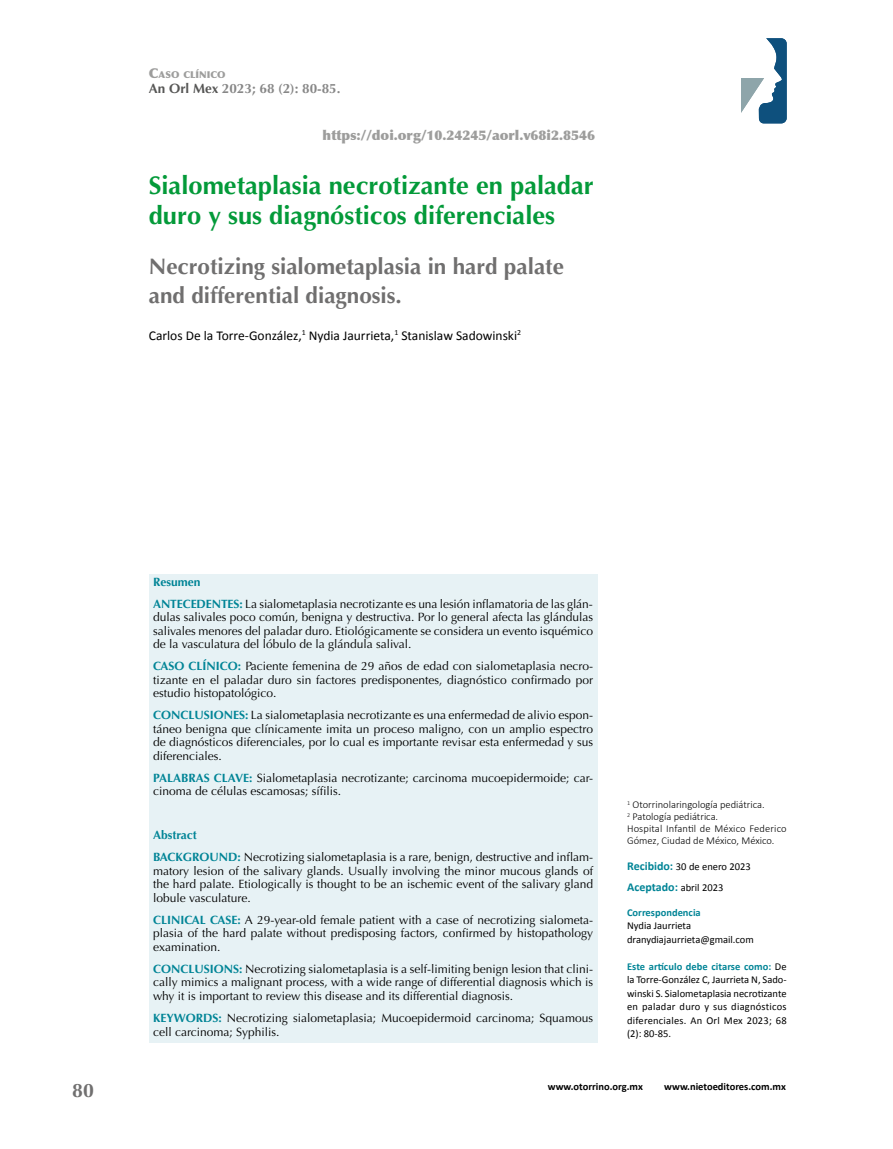
<style>
.page{position:relative;width:893px;height:1149px;background:#fff}
.page>*{position:absolute;margin:0;border:0;box-sizing:border-box;transform-origin:0 0}
.t1{font:700 25.5px/30px "Optima";color:#039a39}
.t2{font:700 22.5px/28.5px "Optima";color:#706f6f}
.t3{font:700 19.5px "Optima";color:#706f6f}
.t4{font:13.5px "Calibri";color:#000}
.t5{font:900 13.5px "Optima";color:#9d9d9c}
.t6{font:700 13.5px "Optima";color:#878787}
.t7{font:12px/13.5px "Optima";color:#000;text-align:justify}
.t8{font:700 12px "Calibri";color:#008496}
.t9{font:10.5px/13.5px "Calibri";color:#000}
.t10{font:300 10.5px/12px "Calibri";color:#000}
.t11{font:700 10.5px "Calibri";color:#000}
.t12{font:700 10.5px "Calibri";color:#008496}
.t13{font:900 9.45px "Optima";color:#9d9d9c}
.s1{font-size:13.5px}
.s2{color:#575756}
.s3{font-weight:700;color:#008496}
.s4{font-weight:700;font-size:12px;color:#008496}
.s5{font-weight:400;font-size:10.5px;color:#000}
</style>
<div class="page">
<svg style="left:741px;top:38px;width:46px;height:85px"></svg>
<div style="left:149px;top:574px;width:448px;height:468px;background:#e7f2f5"></div>
<p class="t13" style="left:149px;top:69px;width:78px"><span class="s1">C</span>ASO CLÍNICO</p>
<p class="t6" style="left:149px;top:81px;width:193px"><span class="s2">An Orl Mex</span> 2023; 68 (2): 80-85.</p>
<p class="t5" style="left:323px;top:127px;width:274px">https://doi.org/10.24245/aorl.v68i2.8546</p>
<h1 class="t1" style="left:149px;top:170px;width:446px">Sialometaplasia necrotizante en paladar duro y sus diagnósticos diferenciales</h1>
<h2 class="t2" style="left:149px;top:252px;width:417px">Necrotizing sialometaplasia in hard palate and differential diagnosis.</h2>
<p class="t4" style="left:149px;top:327px;width:374px">Carlos De la Torre-González,<sup>1</sup> Nydia Jaurrieta,<sup>1</sup> Stanislaw Sadowinski<sup>2</sup></p>
<p class="t7" style="left:153px;top:570px;width:441px;line-height:22px"><span class="s3">Resumen<br>ANTECEDENTES:</span> La sialometaplasia necrotizante es una lesión inflamatoria de las glán-</p>
<p class="t7" style="left:153px;top:610px;width:441px">dulas salivales poco común, benigna y destructiva. Por lo general afecta las glándulas salivales menores del paladar duro. Etiológicamente se considera un evento isquémico de la vasculatura del lóbulo de la glándula salival.</p>
<p class="t7" style="left:153px;top:659px;width:441px"><span class="s3">CASO CLÍNICO:</span> Paciente femenina de 29 años de edad con sialometaplasia necro&shy;tizante en el paladar duro sin factores predisponentes, diagnóstico confirmado por estudio histopatológico.</p>
<p class="t7" style="left:153px;top:708px;width:442px"><span class="s3">CONCLUSIONES:</span> La sialometaplasia necrotizante es una enfermedad de alivio espon&shy;táneo benigna que clínicamente imita un proceso maligno, con un amplio espectro de diagnósticos diferenciales, por lo cual es importante revisar esta enfermedad y sus diferenciales.</p>
<p class="t7" style="left:153px;top:770px;width:441px"><span class="s3">PALABRAS CLAVE:</span> Sialometaplasia necrotizante; carcinoma mucoepidermoide; car&shy;cinoma de células escamosas; sífilis.</p>
<p class="t7" style="left:153px;top:824px;width:441px;line-height:22px"><span class="s3">Abstract<br>BACKGROUND:</span> Necrotizing sialometaplasia is a rare, benign, destructive and inflam-</p>
<p class="t7" style="left:153px;top:863px;width:441px">matory lesion of the salivary glands. Usually involving the minor mucous glands of the hard palate. Etiologically is thought to be an ischemic event of the salivary gland lobule vasculature.</p>
<p class="t7" style="left:153px;top:912px;width:441px"><span class="s3">CLINICAL CASE:</span> A 29-year-old female patient with a case of necrotizing sialometa&shy;plasia of the hard palate without predisposing factors, confirmed by histopathology examination.</p>
<p class="t7" style="left:153px;top:961px;width:441px"><span class="s3">CONCLUSIONS:</span> Necrotizing sialometaplasia is a self-limiting benign lesion that clini&shy;cally mimics a malignant process, with a wide range of differential diagnosis which is why it is important to review this disease and its differential diagnosis.</p>
<p class="t7" style="left:153px;top:1010px;width:442px"><span class="s3">KEYWORDS:</span> Necrotizing sialometaplasia; Mucoepidermoid carcinoma; Squamous cell carcinoma; Syphilis.</p>
<p class="t10" style="left:627px;top:797px;width:161px"><sup>1</sup> Otorrinolaringología pediátrica.<br><sup>2</sup> Patología pediátrica.<br>Hospital Infantil de México Federico Gómez, Ciudad de México, México.</p>
<p class="t9" style="left:627px;top:859px;width:125px"><span class="s4">Recibido:</span> 30 de enero 2023</p>
<p class="t8" style="left:627px;top:879px;width:98px">Aceptado: <span class="s5">abril 2023</span></p>
<p class="t12" style="left:627px;top:905px;width:75px">Correspondencia</p>
<p class="t9" style="left:627px;top:918px;width:128px">Nydia Jaurrieta dranydiajaurrieta@gmail.com</p>
<p class="t9" style="left:627px;top:958px;width:161px;text-align:justify"><span class="s3">Este artículo debe citarse como:</span> De la Torre-González C, Jaurrieta N, Sado&shy;winski S. Sialometaplasia necrotizante en paladar duro y sus diagnósticos diferenciales. An Orl Mex 2023; 68 (2): 80-85.</p>
<h3 class="t3" style="left:72px;top:1079px;width:23px">80</h3>
<p class="t11" style="left:548px;top:1079px;width:97px">www.otorrino.org.mx</p>
<p class="t11" style="left:664px;top:1079px;width:123px">www.nietoeditores.com.mx</p>
</div>
